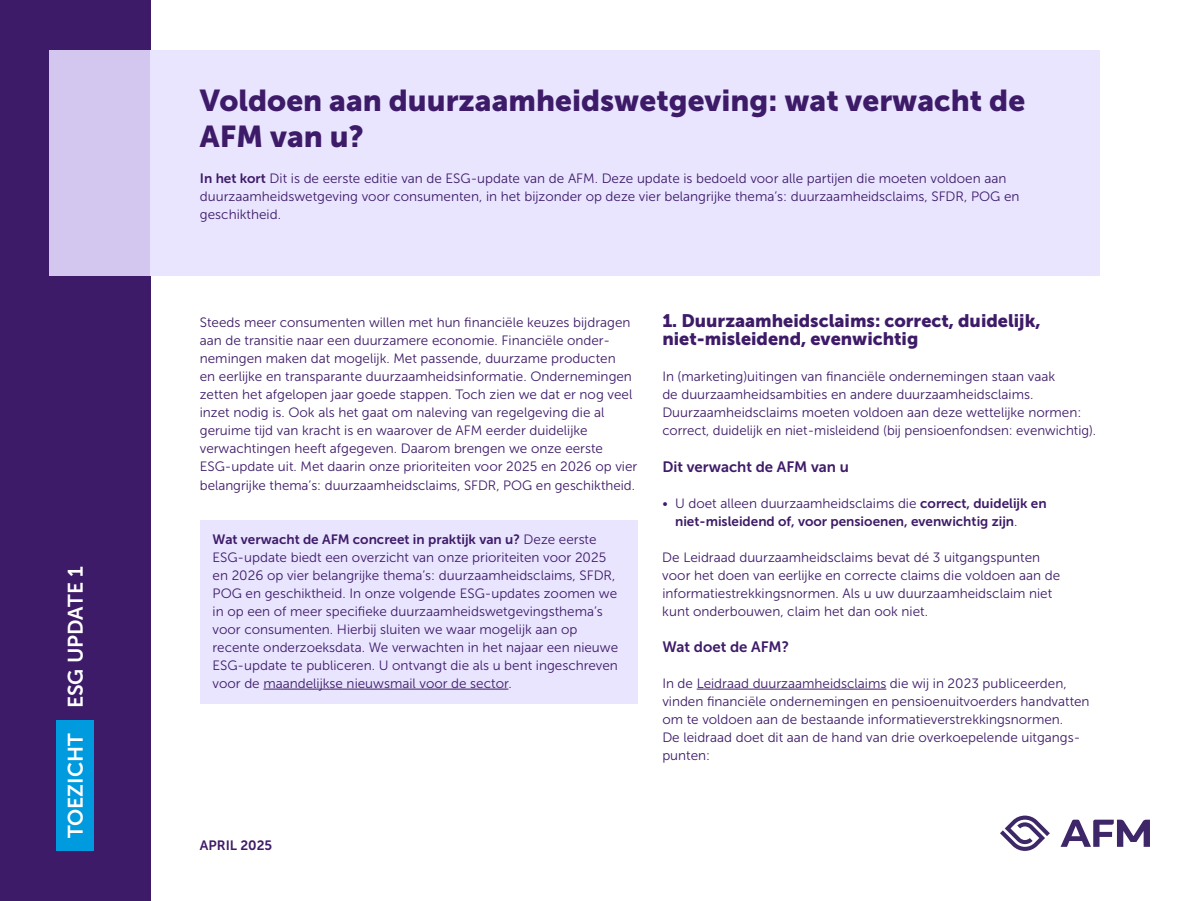
<style>
.page{position:relative;width:1200px;height:901px;background:#fff}
.page>*{position:absolute;margin:0;border:0;box-sizing:border-box;transform-origin:0 0}
.H1_Titel{font:30px/36px "Museo Sans 900";color:#3e1b68}
.t1{font:21px "Museo Sans 700";color:#fff}
.H2_Paragraafkop{font:18px/18px "Museo Sans 900";color:#3e1b68}
.H3_Subparagraafkop{font:15px "Museo Sans 700";color:#3e1b68}
.P_Platte_tekst{font:13.5px/18px "Museo Sans 300";color:#3e1b68}
.P_Intro{font:13.5px/18px "Museo Sans 300";color:#3e1b68}
.P_Kadertekst{font:13.5px/18px "Museo Sans 300";color:#3e1b68}
.P_Platte_tekst-2{font:13.5px/18px "Museo Sans 700";color:#3e1b68}
.s1{font-family:"Museo Sans 700"}
.s2{font-family:"Museo Sans 300"}
</style>
<div class="page">
<div style="left:0;top:0;width:150px;height:900px;background:#3e1b68"></div>
<div style="left:50px;top:50px;width:100px;height:225px;background:#d3c7ef"></div>
<div style="left:150px;top:50px;width:950px;height:225px;background:#e9e5ff"></div>
<div style="left:56px;top:720px;width:38px;height:130px;background:#009ade"></div>
<svg style="left:1061px;top:819px;width:89px;height:27px"></svg>
<svg style="left:1000px;top:815px;width:50px;height:35px"></svg>
<div style="left:200px;top:520px;width:437px;height:183px;background:#e9e5ff"></div>
<hr style="left:263px;top:688px;width:245px;height:1px;background:#3e1b68">
<hr style="left:697px;top:688px;width:189px;height:1px;background:#3e1b68">
<h2 class="t1" style="left:64px;top:837px;width:273px;rotate:-90deg">TOEZICHT ESG UPDATE 1</h2>
<h1 class="H1_Titel" style="left:200px;top:82px;width:827px">Voldoen aan duurzaamheidswetgeving: wat verwacht de<br>AFM van u?</h1>
<p class="P_Platte_tekst" style="left:200px;top:169px;width:821px"><span class="s1">In het kort</span> Dit is de eerste editie van de ESG-update van de AFM. Deze update is bedoeld voor alle partijen die moeten voldoen aan duurzaamheidswetgeving voor consumenten, in het bijzonder op deze vier belangrijke thema’s: duurzaamheidsclaims, SFDR, POG en geschiktheid.</p>
<p class="P_Intro" style="left:200px;top:313px;width:439px">Steeds meer consumenten willen met hun financiële keuzes bijdragen aan de transitie naar een duurzamere economie. Financiële onder&shy;nemingen maken dat mogelijk. Met passende, duurzame producten<br>en eerlijke en transparante duurzaamheidsinformatie. Ondernemingen zetten het afgelopen jaar goede stappen. Toch zien we dat er nog veel inzet nodig is. Ook als het gaat om naleving van regelgeving die al geruime tijd van kracht is en waarover de AFM eerder duidelijke verwachtingen heeft afgegeven. Daarom brengen we onze eerste ESG-update uit. Met daarin onze prioriteiten voor 2025 en 2026 op vier belangrijke thema’s: duurzaamheidsclaims, SFDR, POG en geschiktheid.</p>
<p class="P_Kadertekst" style="left:213px;top:529px;width:407px"><span class="s1">Wat verwacht de AFM concreet in praktijk van u?</span> Deze eerste ESG-update biedt een overzicht van onze prioriteiten voor 2025 en 2026 op vier belangrijke thema’s: duurzaamheidsclaims, SFDR, POG en geschiktheid. In onze volgende ESG-updates zoomen we in op een of meer specifieke duurzaamheidswetgevingsthema’s voor consumenten. Hierbij sluiten we waar mogelijk aan op recente onderzoeksdata. We verwachten in het najaar een nieuwe ESG-update te publiceren. U ontvangt die als u bent ingeschreven voor de maandelijkse nieuwsmail voor de sector.</p>
<h2 class="H2_Paragraafkop" style="left:662px;top:312px;width:380px">1. Duurzaamheidsclaims: correct, duidelijk, niet-misleidend, evenwichtig</h2>
<p class="P_Platte_tekst" style="left:662px;top:367px;width:435px">In (marketing)uitingen van financiële ondernemingen staan vaak<br>de duurzaamheidsambities en andere duurzaamheidsclaims.<br>Duurzaamheidsclaims moeten voldoen aan deze wettelijke normen: correct, duidelijk en niet-misleidend (bij pensioenfondsen: evenwichtig).</p>
<h3 class="H3_Subparagraafkop" style="left:662px;top:457px;width:188px">Dit verwacht de AFM van u</h3>
<p class="P_Platte_tekst-2" style="left:675px;top:493px;width:373px;text-indent:-13px"><span class="s2">• U doet alleen duurzaamheidsclaims die</span> correct, duidelijk en niet-misleidend of, voor pensioenen, evenwichtig zijn<span class="s2">.</span></p>
<p class="P_Platte_tekst" style="left:662px;top:547px;width:399px">De Leidraad duurzaamheidsclaims bevat dé 3 uitgangspunten voor het doen van eerlijke en correcte claims die voldoen aan de informatiestrekkingsnormen. Als u uw duurzaamheidsclaim niet kunt onderbouwen, claim het dan ook niet.</p>
<h3 class="H3_Subparagraafkop" style="left:662px;top:637px;width:128px">Wat doet de AFM?</h3>
<p class="P_Platte_tekst" style="left:662px;top:673px;width:429px">In de Leidraad duurzaamheidsclaims die wij in 2023 publiceerden, vinden financiële ondernemingen en pensioenuitvoerders handvatten om te voldoen aan de bestaande informatieverstrekkingsnormen.<br>De leidraad doet dit aan de hand van drie overkoepelende uitgangs&shy;punten:</p>
<p class="P_Platte_tekst-2" style="left:200px;top:835px;width:74px">APRIL 2025</p>
</div>
